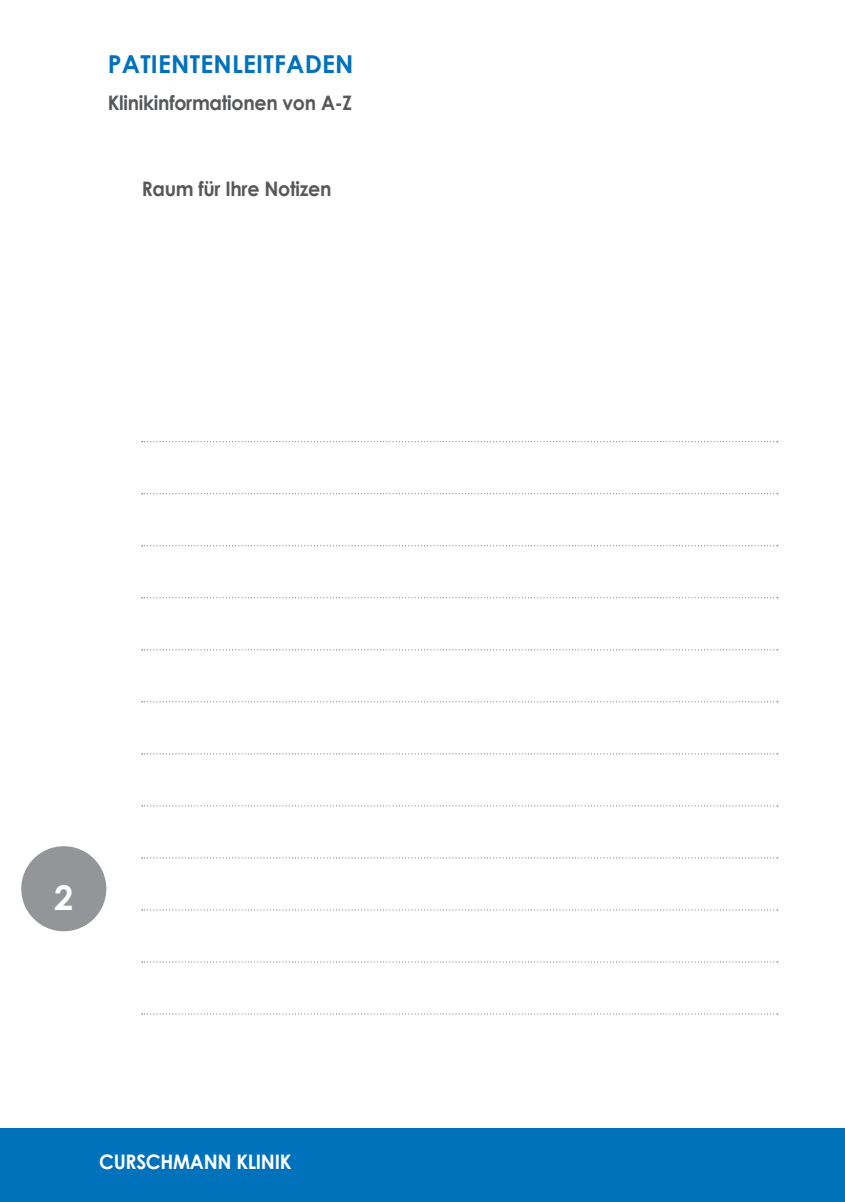
<style>
.page{position:relative;width:845px;height:1202px;background:#fff}
.page>*{position:absolute;margin:0;border:0;box-sizing:border-box;transform-origin:0 0}
.t1{font:700 34.2px "Century Gothic";color:#fff}
.t2{font:700 24.6px "Century Gothic";letter-spacing:.01em;color:#0072bc}
.t3{font:700 20px "Century Gothic";letter-spacing:-.015em;color:#57585a;scale:.95 1}
.t4{font:700 20px "Century Gothic";letter-spacing:-.015em;color:#fff;scale:.95 1}
</style>
<div class="page">
<div style="left:21px;top:846px;width:85px;height:85px;background:#939598;border-radius:50%"></div>
<svg style="left:142px;top:441px;width:636px;height:1px"></svg>
<svg style="left:142px;top:649px;width:636px;height:1px"></svg>
<svg style="left:142px;top:857px;width:636px;height:1px"></svg>
<svg style="left:142px;top:545px;width:636px;height:1px"></svg>
<svg style="left:142px;top:753px;width:636px;height:1px"></svg>
<svg style="left:142px;top:961px;width:636px;height:1px"></svg>
<svg style="left:142px;top:493px;width:636px;height:1px"></svg>
<svg style="left:142px;top:701px;width:636px;height:1px"></svg>
<svg style="left:142px;top:909px;width:636px;height:1px"></svg>
<svg style="left:142px;top:597px;width:636px;height:1px"></svg>
<svg style="left:142px;top:805px;width:636px;height:1px"></svg>
<svg style="left:142px;top:1013px;width:636px;height:1px"></svg>
<div style="left:0;top:1129px;width:845px;height:73px;background:#0072bc"></div>
<p class="t2" style="left:108px;top:50px;width:247px">PATIENTENLEITFADEN</p>
<p class="t3" style="left:108px;top:95px;width:258px">Klinikinformationen von A-Z</p>
<p class="t3" style="left:142px;top:181px;width:201px">Raum für Ihre Notizen</p>
<h1 class="t1" style="left:54px;top:883px;width:21px">2</h1>
<p class="t4" style="left:99px;top:1154px;width:204px">CURSCHMANN KLINIK</p>
<p class="t4" style="left:108px;top:1156px;width:204px">CURSCHMANN KLINIK</p>
</div>
